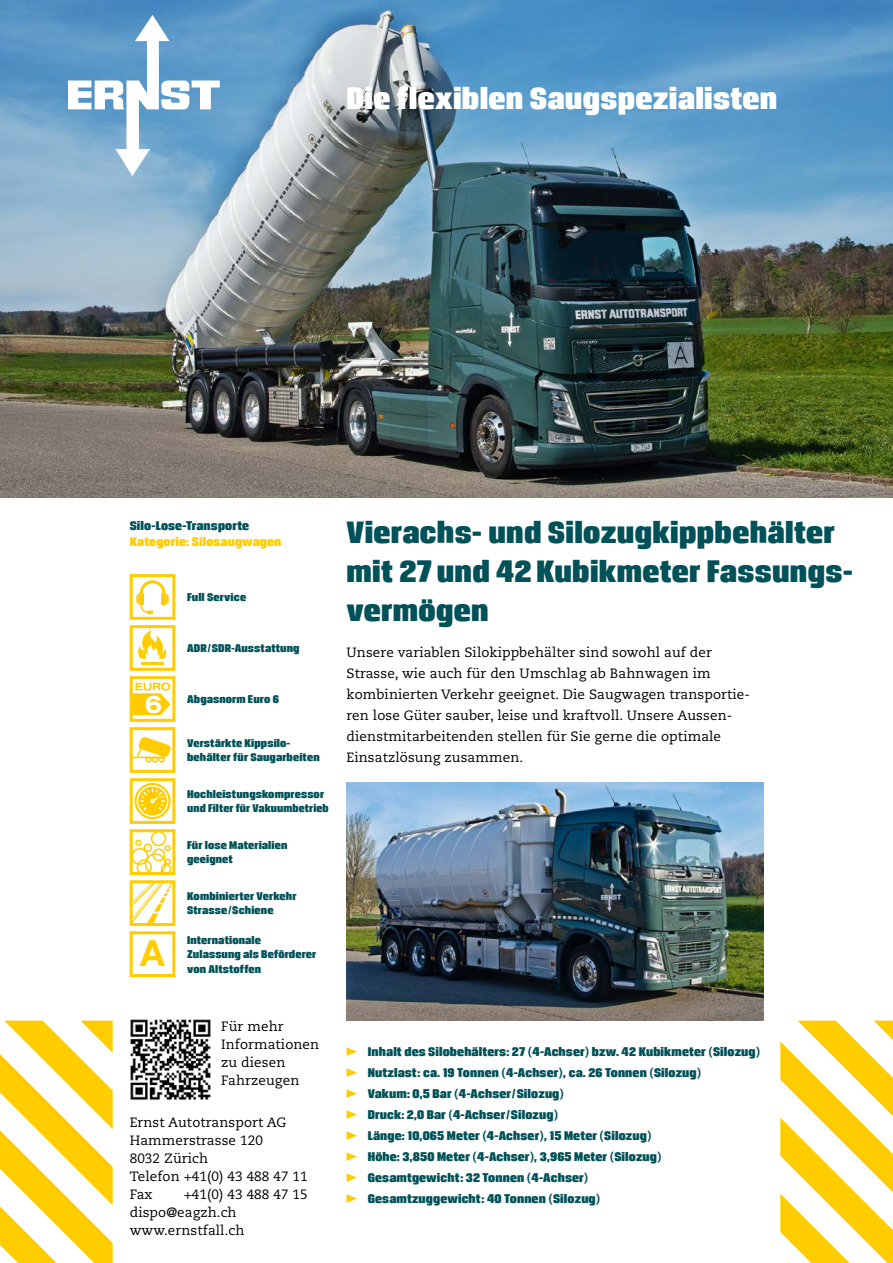
<style>
.page{position:relative;width:893px;height:1263px;background:#fff}
.page>*{position:absolute;margin:0;border:0;box-sizing:border-box;transform-origin:0 0}
.t1{font:700 36px "Helvetica Neue LT Pro";color:#fc0}
.t2{font:33px/39px "Breuer Headline";letter-spacing:.01em;color:#005158}
.t3{font:33px "Breuer Headline";letter-spacing:.01em;color:#fff}
.t4{font:13.5px/18px "Caecilia LT Std";letter-spacing:.01em;color:#000}
.t5{font:13.5px/21px "Breuer Headline";letter-spacing:.01em;color:#005158}
.t6{font:13.5px "Breuer Headline";letter-spacing:.01em;color:#fc0}
.t7{font:12px/14.4px "Breuer Headline";letter-spacing:.01em;color:#005158}
</style>
<div class="page">
<img style="left:0;top:0;width:893px;height:497px">
<svg style="left:68px;top:15px;width:152px;height:161px"></svg>
<svg style="left:347px;top:1047px;width:10px;height:9px"></svg>
<svg style="left:347px;top:1068px;width:10px;height:9px"></svg>
<svg style="left:347px;top:1089px;width:10px;height:9px"></svg>
<svg style="left:347px;top:1110px;width:10px;height:9px"></svg>
<svg style="left:347px;top:1131px;width:10px;height:9px"></svg>
<svg style="left:347px;top:1152px;width:10px;height:9px"></svg>
<svg style="left:347px;top:1173px;width:10px;height:9px"></svg>
<svg style="left:347px;top:1194px;width:10px;height:9px"></svg>
<svg style="left:0;top:1020px;width:113px;height:243px"></svg>
<svg style="left:780px;top:1020px;width:113px;height:243px"></svg>
<img style="left:347px;top:782px;width:416px;height:238px">
<svg style="left:130px;top:574px;width:45px;height:403px"></svg>
<img style="left:130px;top:1019px;width:81px;height:81px">
<h2 class="t3" style="left:347px;top:80px;width:432px">Die flexiblen Saugspezialisten</h2>
<p class="t5" style="left:130px;top:515px;width:121px">Silo-Lose-Transporte</p>
<p class="t6" style="left:130px;top:534px;width:153px">Kategorie: Silosaugwagen</p>
<p class="t7" style="left:187px;top:590px;width:61px">Full Service</p>
<p class="t7" style="left:187px;top:641px;width:114px">ADR/SDR-Ausstattung</p>
<p class="t7" style="left:187px;top:692px;width:93px">Abgasnorm Euro 6</p>
<p class="t7" style="left:187px;top:735px;width:134px">Verstärkte Kippsilo&shy;behälter für Saugarbeiten</p>
<p class="t7" style="left:187px;top:786px;width:143px">Hochleistungskompressor und Filter für Vakuumbetrieb</p>
<p class="t7" style="left:187px;top:837px;width:102px">Für lose Materialien geeignet</p>
<h1 class="t1" style="left:140px;top:931px;width:26px">A</h1>
<p class="t7" style="left:187px;top:889px;width:111px">Kombinierter Verkehr<br>Strasse/Schiene</p>
<p class="t7" style="left:187px;top:932px;width:131px">Internationale<br>Zulassung als Beförderer von Altstoffen</p>
<h2 class="t2" style="left:347px;top:512px;width:508px">Vierachs- und Silozugkippbehälter mit 27 und 42 Kubikmeter Fassungs&shy;vermögen</h2>
<p class="t4" style="left:347px;top:642px;width:405px;line-height:21px">Unsere variablen Silokippbehälter sind sowohl auf der Strasse, wie auch für den Umschlag ab Bahnwagen im kombinierten Verkehr geeignet. Die Saugwagen transportie&shy;ren lose Güter sauber, leise und kraftvoll. Unsere Aussen&shy;dienstmitarbeitenden stellen für Sie gerne die optimale Einsatzlösung zusammen.</p>
<p class="t4" style="left:221px;top:1017px;width:100px">Für mehr<br>Informationen zu diesen<br>Fahrzeugen</p>
<p class="t4" style="left:130px;top:1114px;width:180px">Ernst Autotransport AG<br>Hammerstrasse 120<br>8032 Zürich<br>Telefon +41(0) 43 488 47 11<br>Fax</p>
<p class="t4" style="left:130px;top:1186px;width:180px;text-indent:54px">+41(0) 43 488 47 15 dispo@eagzh.ch www.ernstfall.ch</p>
<p class="t5" style="left:368px;top:1041px;width:394px">Inhalt des Silobehälters: 27 (4-Achser) bzw. 42 Kubikmeter (Silozug)<br>Nutzlast: ca. 19 Tonnen (4-Achser), ca. 26 Tonnen (Silozug)<br>Vakum: 0,5 Bar (4-Achser/Silozug)<br>Druck: 2,0 Bar (4-Achser/Silozug)<br>Länge: 10,065 Meter (4-Achser), 15 Meter (Silozug)<br>Höhe: 3,850 Meter (4-Achser), 3,965 Meter (Silozug)<br>Gesamtgewicht: 32 Tonnen (4-Achser)<br>Gesamtzuggewicht: 40 Tonnen (Silozug)</p>
</div>
